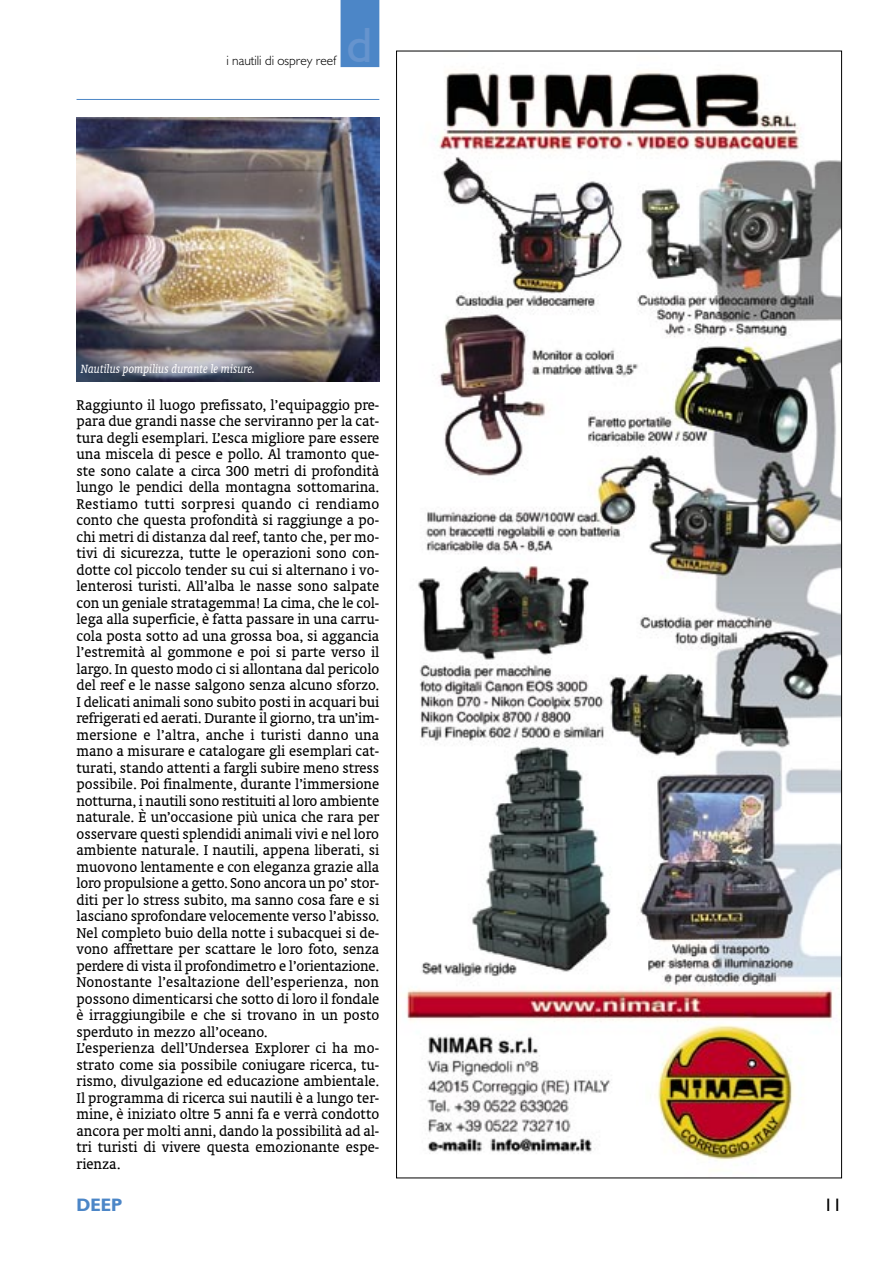
<style>
.page{position:relative;width:893px;height:1263px;background:#fff}
.page>*{position:absolute;margin:0;border:0;box-sizing:border-box;transform-origin:0 0}
.Titolo_Dx{font:49.5px "Humanist 521 BT";color:#6694ce}
.t1{font:700 18px "Humanist 521 BT";color:#4c86c7}
.t2{font:18px "Humanist 521 BT";color:#000}
.Corpo_testo{font:16.05px/16.5px "Oranda BT";color:#000;text-align:justify}
.Didascalia{font:italic 13.5px "Oranda BT";color:#fff;scale:.9 1}
.Sottotitolo_Dx{font:300 13.5px "Humanist 521 BT";color:#000}
</style>
<div class="page">
<img style="left:405px;top:72px;width:435px;height:1089px">
<div style="left:341px;top:0;width:38px;height:67px;background:#4c86c7"></div>
<hr style="left:77px;top:99px;width:302px;height:1px;background:#4c86c7">
<img style="left:77px;top:118px;width:302px;height:263px">
<p class="Sottotitolo_Dx" style="left:226px;top:52px;width:111px">i nautili di osprey reef</p>
<p class="Titolo_Dx" style="left:347px;top:15px;width:27px">d</p>
<p class="Didascalia" style="left:81px;top:361px;width:195px">Nautilus pompilius durante le misure.</p>
<p class="Corpo_testo" style="left:77px;top:396px;width:304px">Raggiunto il luogo prefissato, l’equipaggio pre&shy;para due grandi nasse che serviranno per la cat&shy;tura degli esemplari. L’esca migliore pare essere una miscela di pesce e pollo. Al tramonto que&shy;ste sono calate a circa 300 metri di profondità lungo le pendici della montagna sottomarina.<br>Restiamo tutti sorpresi quando ci rendiamo conto che questa profondità si raggiunge a po&shy;chi metri di distanza dal reef, tanto che, per mo&shy;tivi di sicurezza, tutte le operazioni sono con&shy;dotte col piccolo tender su cui si alternano i vo&shy;lenterosi turisti. All’alba le nasse sono salpate con un geniale stratagemma! La cima, che le col&shy;lega alla superficie, è fatta passare in una carru&shy;cola posta sotto ad una grossa boa, si aggancia l’estremità al gommone e poi si parte verso il largo. In questo modo ci si allontana dal pericolo del reef e le nasse salgono senza alcuno sforzo.<br>I delicati animali sono subito posti in acquari bui refrigerati ed aerati. Durante il giorno, tra un’im&shy;mersione e l’altra, anche i turisti danno una mano a misurare e catalogare gli esemplari cat&shy;turati, stando attenti a fargli subire meno stress possibile. Poi finalmente, durante l’immersione notturna, i nautili sono restituiti al loro ambiente naturale. È un’occasione più unica che rara per osservare questi splendidi animali vivi e nel loro ambiente naturale. I nautili, appena liberati, si muovono lentamente e con eleganza grazie alla loro propulsione a getto. Sono ancora un po’ stor&shy;diti per lo stress subito, ma sanno cosa fare e si lasciano sprofondare velocemente verso l’abisso.<br>Nel completo buio della notte i subacquei si de&shy;vono affrettare per scattare le loro foto, senza perdere di vista il profondimetro e l’orientazione.<br>Nonostante l’esaltazione dell’esperienza, non possono dimenticarsi che sotto di loro il fondale è irraggiungibile e che si trovano in un posto sperduto in mezzo all’oceano.</p>
<p class="Corpo_testo" style="left:77px;top:1040px;width:304px">L’esperienza dell’Undersea Explorer ci ha mo&shy;strato come sia possibile coniugare ricerca, tu&shy;rismo, divulgazione ed educazione ambientale.<br>Il programma di ricerca sui nautili è a lungo ter&shy;mine, è iniziato oltre 5 anni fa e verrà condotto ancora per molti anni, dando la possibilità ad al&shy;tri turisti di vivere questa emozionante espe&shy;rienza.</p>
<p class="t1" style="left:77px;top:1193px;width:47px">DEEP</p>
<p class="t2" style="left:824px;top:1194px;width:20px">11</p>
</div>
